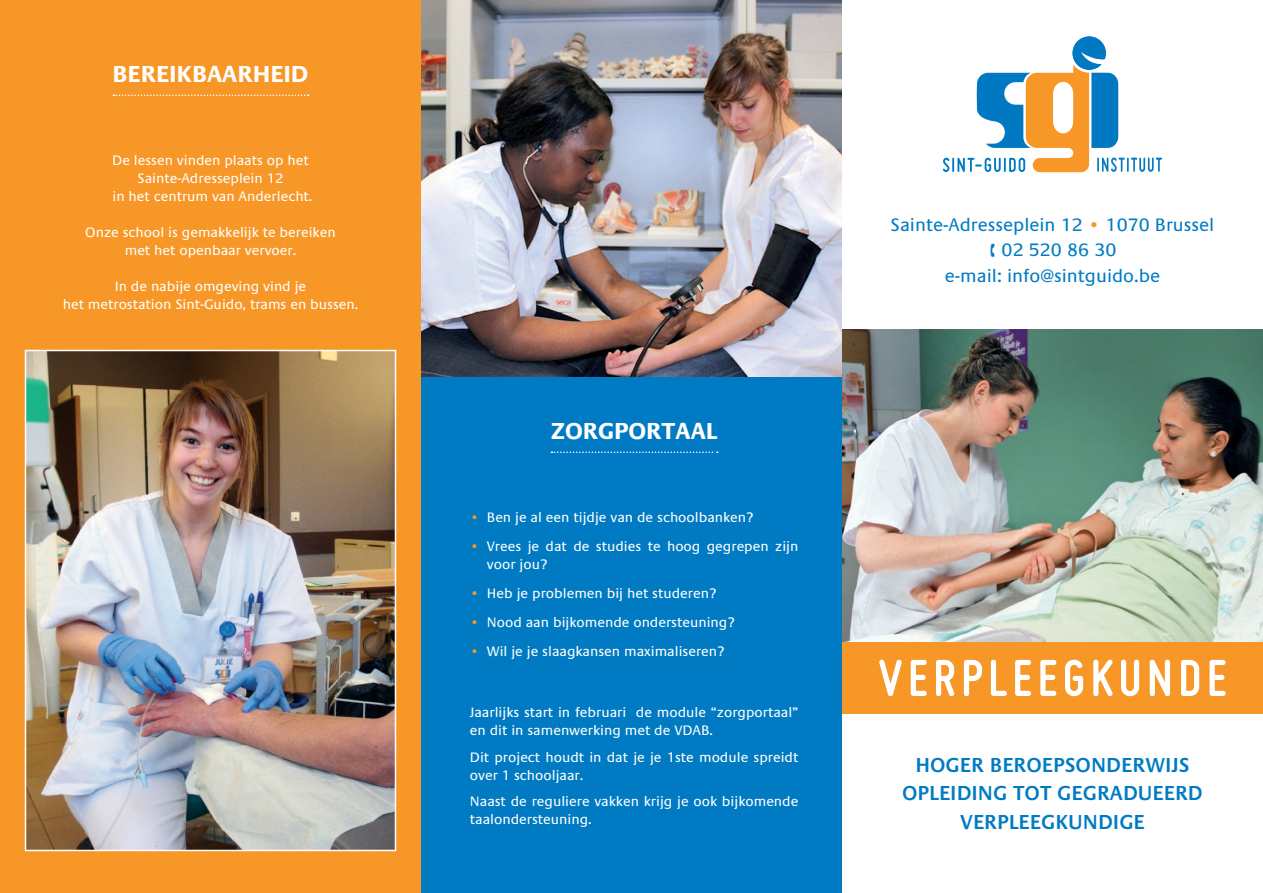
<style>
.page{position:relative;width:1263px;height:893px;background:#fff}
.page>*{position:absolute;margin:0;border:0;box-sizing:border-box;transform-origin:0 0}
.t1{font:700 54px "Miso";letter-spacing:.1em;color:#fff}
.t2{font:700 24px "Praxis";color:#fff}
.t3{font:600 21px/28.5px "Praxis";color:#007bc3;text-align:center}
.t4{font:18.75px "Praxis";color:#007bc3}
.t5{font:14.25px/18px "Praxis";color:#fff}
.s1{color:#f79727}
</style>
<div class="page">
<div style="left:0;top:0;width:421px;height:893px;background:#f79727"></div>
<div style="left:421px;top:342px;width:421px;height:551px;background:#007bc3"></div>
<img style="left:28px;top:353px;width:365px;height:495px">
<div style="left:25px;top:350px;width:371px;height:501px;border:2px solid #fff"></div>
<svg style="left:113px;top:95px;width:196px;height:1px"></svg>
<svg style="left:551px;top:451px;width:167px;height:2px"></svg>
<img style="left:421px;top:0;width:421px;height:376px">
<img style="left:842px;top:330px;width:421px;height:312px">
<div style="left:842px;top:642px;width:421px;height:72px;background:#f79727"></div>
<svg style="left:943px;top:36px;width:219px;height:136px"></svg>
<h2 class="t2" style="left:113px;top:61px;width:197px">BEREIKBAARHEID</h2>
<p class="t5" style="left:112px;top:151px;width:202px;text-align:center">De lessen vinden plaats op het<br>Sainte-Adresseplein 12<br>in het centrum van Anderlecht.</p>
<p class="t5" style="left:85px;top:223px;width:252px;text-align:center">Onze school is gemakkelijk te bereiken met het openbaar vervoer.</p>
<p class="t5" style="left:63px;top:277px;width:297px;text-align:center">In de nabije omgeving vind je<br>het metrostation Sint-Guido, trams en bussen.</p>
<h2 class="t2" style="left:551px;top:418px;width:168px">ZORGPORTAAL</h2>
<p class="t5" style="left:470px;top:508px;width:285px"><span class="s1">•</span> Ben je al een tijdje van de schoolbanken?</p>
<p class="t5" style="left:487px;top:538px;width:313px;text-indent:-17px"><span class="s1">•</span> Vrees je dat de studies te hoog gegrepen zijn voor jou?</p>
<p class="t5" style="left:470px;top:585px;width:248px"><span class="s1">•</span> Heb je problemen bij het studeren?</p>
<p class="t5" style="left:470px;top:614px;width:266px"><span class="s1">•</span> Nood aan bijkomende ondersteuning?</p>
<p class="t5" style="left:470px;top:643px;width:256px"><span class="s1">•</span> Wil je je slaagkansen maximaliseren?</p>
<p class="t5" style="left:470px;top:704px;width:330px">Jaarlijks start in februari de module “zorgportaal” en dit in samenwerking met de VDAB.</p>
<p class="t5" style="left:470px;top:748px;width:330px">Dit project houdt in dat je je 1ste module spreidt over 1 schooljaar.</p>
<p class="t5" style="left:470px;top:793px;width:330px">Naast de reguliere vakken krijg je ook bijkomende taalondersteuning.</p>
<h3 class="t4" style="left:891px;top:214px;width:325px">Sainte-Adresseplein 12 <span class="s1">•</span> 1070 Brussel</h3>
<h3 class="t4" style="left:1002px;top:240px;width:116px">02 520 86 30</h3>
<h3 class="t4" style="left:945px;top:265px;width:217px">e-mail: info@sintguido.be</h3>
<h1 class="t1" style="left:878px;top:647px;width:350px">VERPLEEGKUNDE</h1>
<h3 class="t3" style="left:902px;top:751px;width:302px">HOGER BEROEPSONDERWIJS<br>OPLEIDING TOT GEGRADUEERD<br>VERPLEEGKUNDIGE</h3>
</div>
